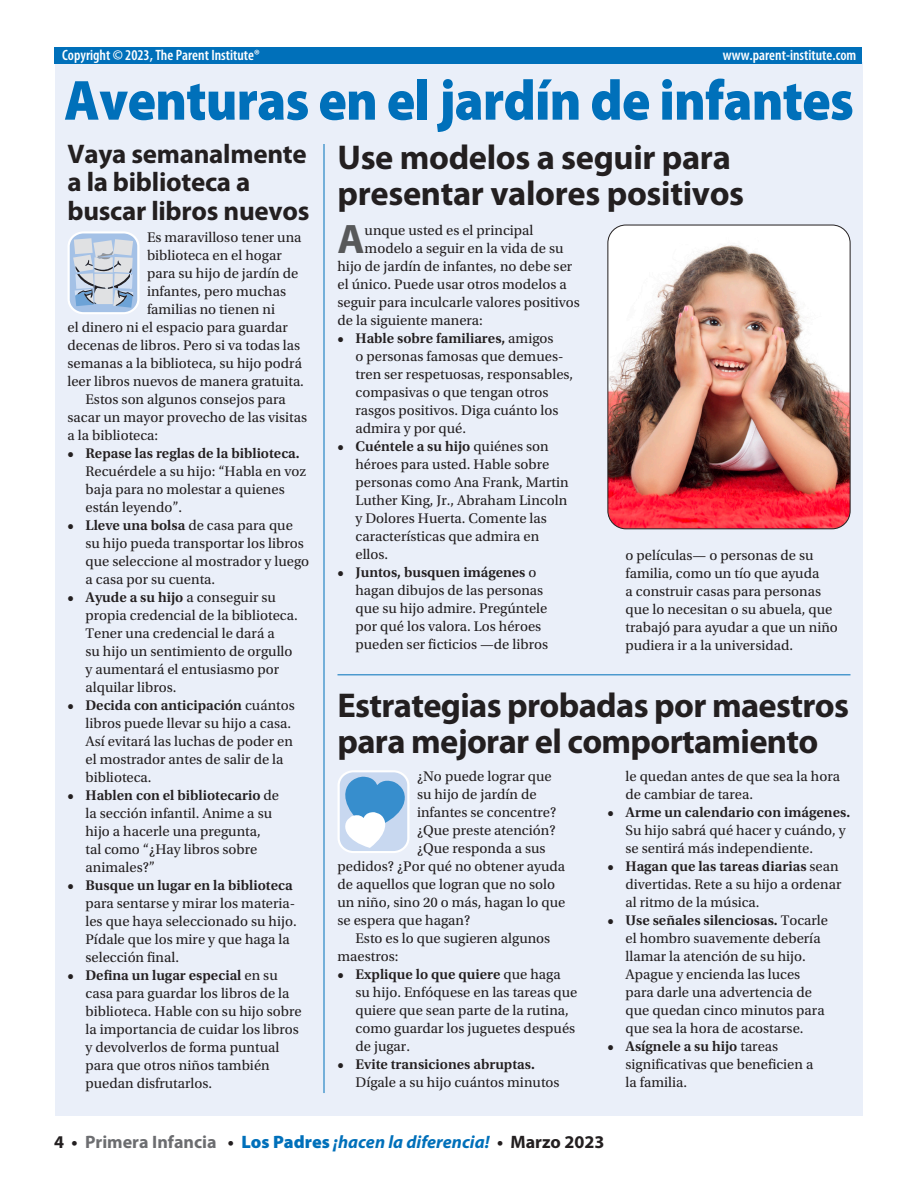
<style>
.page{position:relative;width:918px;height:1188px;background:#fff}
.page>*{position:absolute;margin:0;border:0;box-sizing:border-box;transform-origin:0 0}
.t1{font:900 57px "Myriad Pro";letter-spacing:-.015em;color:#0070ba;scale:.93 1}
.t2{font:700 41.4px "Myriad Pro";color:#57585a}
.t3{font:700 34.5px/36px "Myriad Pro";letter-spacing:-.02em;color:#231f20}
.t4{font:700 27px/28.5px "Myriad Pro";letter-spacing:-.01em;color:#231f20}
.t5{font:italic 700 18px "Myriad Pro";color:#0070ba}
.t6{font:600 condensed 15px "Myriad Pro";color:#fff}
.t7{font:14.7px/18px "Utopia Std";color:#231f20}
.t8{font:600 14.7px "Utopia Std";color:#231f20}
.s1{font-weight:600}
.s2{font-style:normal;color:#231f20}
.s3{font-style:normal;color:#6c6d70}
.s4{font-weight:900;font-style:normal}
</style>
<div class="page">
<div style="left:55px;top:63px;width:808px;height:1053px;background:#eaeff9"></div>
<hr style="left:338px;top:674px;width:512px;height:1px;background:#0070ba">
<div style="left:55px;top:48px;width:807px;height:16px;background:#0070ba"></div>
<hr style="left:324px;top:144px;width:1px;height:949px;background:#0070ba">
<svg style="left:338px;top:770px;width:71px;height:83px;background:#a8cae8"></svg>
<svg style="left:68px;top:231px;width:71px;height:83px;background:#bfccdd"></svg>
<img style="left:608px;top:225px;width:242px;height:304px">
<div style="left:608px;top:225px;width:242px;height:304px;border:1px solid #231f20;border-radius:18px"></div>
<p class="t6" style="left:62px;top:45px;width:199px">Copyright © 2023, The Parent Institute®</p>
<p class="t6" style="left:723px;top:45px;width:135px">www.parent-institute.com</p>
<h1 class="t1" style="left:64px;top:62px;width:851px">Aventuras en el jardín de infantes</h1>
<h3 class="t4" style="left:68px;top:139px;width:244px">Vaya semanalmente a la biblioteca a buscar libros nuevos</h3>
<h3 class="t3" style="left:338px;top:138px;width:408px">Use modelos a seguir para presentar valores positivos</h3>
<p class="t7" style="left:147px;top:229px;width:156px">Es maravilloso tener una</p>
<p class="t7" style="left:147px;top:247px;width:136px">biblioteca en el hogar</p>
<p class="t7" style="left:147px;top:265px;width:153px">para su hijo de jardín de</p>
<p class="t7" style="left:147px;top:283px;width:141px">infantes, pero muchas</p>
<p class="t7" style="left:147px;top:301px;width:130px">familias no tienen ni</p>
<p class="t7" style="left:68px;top:319px;width:222px">el dinero ni el espacio para guardar</p>
<p class="t7" style="left:68px;top:337px;width:234px">decenas de libros. Pero si va todas las</p>
<p class="t7" style="left:68px;top:355px;width:236px">semanas a la biblioteca, su hijo podrá</p>
<p class="t7" style="left:68px;top:373px;width:238px">leer libros nuevos de manera gratuita.</p>
<p class="t7" style="left:85px;top:391px;width:202px">Estos son algunos consejos para</p>
<p class="t7" style="left:68px;top:409px;width:241px">sacar un mayor provecho de las visitas</p>
<p class="t7" style="left:68px;top:427px;width:92px">a la biblioteca:</p>
<p class="t8" style="left:68px;top:445px;width:234px">• Repase las reglas de la biblioteca.</p>
<p class="t7" style="left:86px;top:463px;width:222px">Recuérdele a su hijo: “Habla en voz baja para no molestar a quienes están leyendo”.</p>
<p class="t7" style="left:86px;top:517px;width:225px;text-indent:-18px"><span class="s1">• Lleve una bolsa</span> de casa para que su hijo pueda transportar los libros que seleccione al mostrador y luego a casa por su cuenta.</p>
<p class="t7" style="left:86px;top:589px;width:214px;text-indent:-18px"><span class="s1">• Ayude a su hijo</span> a conseguir su propia credencial de la biblioteca.<br>Tener una credencial le dará a<br>su hijo un sentimiento de orgullo y aumentará el entusiasmo por alquilar libros.</p>
<p class="t7" style="left:86px;top:697px;width:211px;text-indent:-18px"><span class="s1">• Decida con anticipación</span> cuántos libros puede llevar su hijo a casa.<br>Así evitará las luchas de poder en el mostrador antes de salir de la biblioteca.</p>
<p class="t7" style="left:86px;top:787px;width:195px;text-indent:-18px"><span class="s1">• Hablen con el bibliotecario</span> de la sección infantil. Anime a su hijo a hacerle una pregunta, tal como “¿Hay libros sobre animales?”</p>
<p class="t8" style="left:68px;top:877px;width:227px">• Busque un lugar en la biblioteca</p>
<p class="t7" style="left:86px;top:895px;width:213px">para sentarse y mirar los materia&shy;les que haya seleccionado su hijo.<br>Pídale que los mire y que haga la selección final.</p>
<p class="t7" style="left:86px;top:967px;width:218px;text-indent:-18px"><span class="s1">• Defina un lugar especial</span> en su casa para guardar los libros de la biblioteca. Hable con su hijo sobre la importancia de cuidar los libros y devolverlos de forma puntual para que otros niños también puedan disfrutarlos.</p>
<h2 class="t2" style="left:338px;top:212px;width:29px">A</h2>
<p class="t7" style="left:365px;top:222px;width:170px">unque usted es el principal</p>
<p class="t7" style="left:365px;top:240px;width:200px">modelo a seguir en la vida de su</p>
<p class="t7" style="left:337px;top:258px;width:236px">hijo de jardín de infantes, no debe ser</p>
<p class="t7" style="left:337px;top:276px;width:231px">el único. Puede usar otros modelos a</p>
<p class="t7" style="left:337px;top:294px;width:244px">seguir para inculcarle valores positivos</p>
<p class="t7" style="left:337px;top:312px;width:147px">de la siguiente manera:</p>
<p class="t7" style="left:356px;top:330px;width:219px;text-indent:-18px"><span class="s1">• Hable sobre familiares,</span> amigos<br>o personas famosas que demues&shy;tren ser respetuosas, responsables, compasivas o que tengan otros rasgos positivos. Diga cuánto los admira y por qué.</p>
<p class="t7" style="left:356px;top:438px;width:215px;text-indent:-18px"><span class="s1">• Cuéntele a su hijo</span> quiénes son héroes para usted. Hable sobre personas como Ana Frank, Martin<br>Luther King, Jr., Abraham Lincoln y Dolores Huerta. Comente las características que admira en ellos.</p>
<p class="t7" style="left:356px;top:564px;width:194px;text-indent:-18px"><span class="s1">• Juntos, busquen imágenes</span> o hagan dibujos de las personas que su hijo admire. Pregúntele por qué los valora. Los héroes pueden ser ficticios —de libros</p>
<p class="t7" style="left:625px;top:546px;width:214px">o películas— o personas de su familia, como un tío que ayuda<br>a construir casas para personas que lo necesitan o su abuela, que trabajó para ayudar a que un niño pudiera ir a la universidad.</p>
<h3 class="t3" style="left:338px;top:686px;width:513px">Estrategias probadas por maestros para mejorar el comportamiento</h3>
<p class="t7" style="left:417px;top:767px;width:136px">¿No puede lograr que</p>
<p class="t7" style="left:417px;top:785px;width:121px">su hijo de jardín de</p>
<p class="t7" style="left:417px;top:803px;width:141px">infantes se concentre?</p>
<p class="t7" style="left:417px;top:821px;width:140px">¿Que preste atención?</p>
<p class="t7" style="left:417px;top:839px;width:130px">¿Que responda a sus</p>
<p class="t7" style="left:338px;top:857px;width:229px">pedidos? ¿Por qué no obtener ayuda</p>
<p class="t7" style="left:338px;top:875px;width:219px">de aquellos que logran que no solo</p>
<p class="t7" style="left:338px;top:893px;width:229px">un niño, sino 20 o más, hagan lo que</p>
<p class="t7" style="left:338px;top:911px;width:134px">se espera que hagan?</p>
<p class="t7" style="left:355px;top:929px;width:196px">Esto es lo que sugieren algunos</p>
<p class="t7" style="left:338px;top:947px;width:63px">maestros:</p>
<p class="t7" style="left:356px;top:965px;width:223px;text-indent:-18px"><span class="s1">• Explique lo que quiere</span> que haga su hijo. Enfóquese en las tareas que quiere que sean parte de la rutina, como guardar los juguetes después de jugar.</p>
<p class="t8" style="left:338px;top:1056px;width:199px">• Evite transiciones abruptas.</p>
<p class="t7" style="left:356px;top:1073px;width:206px">Dígale a su hijo cuántos minutos</p>
<p class="t7" style="left:625px;top:767px;width:216px">le quedan antes de que sea la hora de cambiar de tarea.</p>
<p class="t8" style="left:608px;top:804px;width:244px">• Arme un calendario con imágenes.</p>
<p class="t7" style="left:626px;top:821px;width:222px">Su hijo sabrá qué hacer y cuándo, y se sentirá más independiente.</p>
<p class="t7" style="left:626px;top:857px;width:217px;text-indent:-18px"><span class="s1">• Hagan que las tareas diarias</span> sean divertidas. Rete a su hijo a ordenar al ritmo de la música.</p>
<p class="t7" style="left:626px;top:911px;width:204px;text-indent:-18px"><span class="s1">• Use señales silenciosas.</span> Tocarle el hombro suavemente debería llamar la atención de su hijo.<br>Apague y encienda las luces para darle una advertencia de que quedan cinco minutos para que sea la hora de acostarse.</p>
<p class="t7" style="left:626px;top:1037px;width:189px;text-indent:-18px"><span class="s1">• Asígnele a su hijo</span> tareas significativas que beneficien a la familia.</p>
<p class="t5" style="left:54px;top:1130px;width:552px"><span class="s2">4 •</span> <span class="s3">Primera Infancia</span> <span class="s2">•</span> <span class="s4">Los Padres</span> ¡hacen la diferencia! <span class="s2">• Marzo 2023</span></p>
</div>
